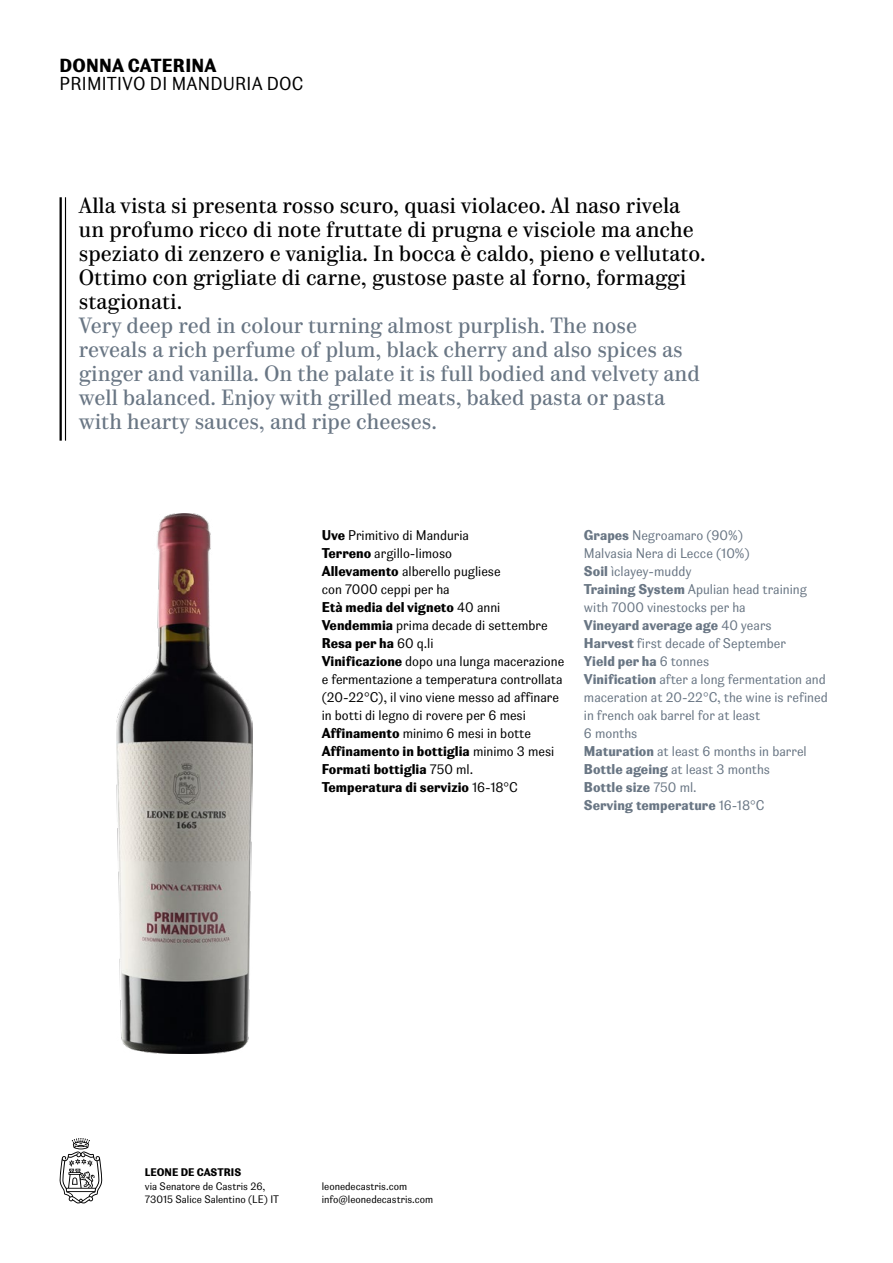
<style>
.page{position:relative;width:893px;height:1263px;background:#fff}
.page>*{position:absolute;margin:0;border:0;box-sizing:border-box;transform-origin:0 0}
.t1{font:21px/24px "Parmigiano Caption Std Reg";color:#697684}
.t2{font:21px/24px "Parmigiano Caption Std Reg";color:#000}
.t3{font:18px "Parmigiano Sans Std";letter-spacing:.01em;color:#000}
.t4{font:18px "Parmigiano Sans Std Bld";letter-spacing:.01em;color:#000}
.t5{font:13.5px/18px "Parmigiano Sans Std";color:#697684}
.t6{font:13.5px/18px "Parmigiano Sans Std";color:#000}
.t7{font:13.5px/18px "Parmigiano Sans Std Bld";color:#000}
.t8{font:13.5px/18px "Parmigiano Sans Std Bld";color:#697684}
.t9{font:10.5px/13.5px "Parmigiano Sans Std";color:#000}
.t10{font:10.5px "Parmigiano Sans Std Bld";color:#000}
.s1{font-family:"Parmigiano Sans Std Bld"}
.s2{font-family:"Parmigiano Sans Std"}
</style>
<div class="page">
<svg style="left:59px;top:1138px;width:44px;height:65px"></svg>
<hr style="left:65px;top:197px;width:1px;height:244px;background:#000">
<hr style="left:60px;top:197px;width:2px;height:244px;background:#000">
<img style="left:116px;top:513px;width:136px;height:541px">
<h2 class="t4" style="left:60px;top:54px;width:158px">DONNA CATERINA</h2>
<h2 class="t3" style="left:60px;top:73px;width:245px">PRIMITIVO DI MANDURIA DOC</h2>
<p class="t2" style="left:79px;top:194px;width:628px">Alla vista si presenta rosso scuro, quasi violaceo. Al naso rivela un profumo ricco di note fruttate di prugna e visciole ma anche speziato di zenzero e vaniglia. In bocca è caldo, pieno e vellutato.<br>Ottimo con grigliate di carne, gustose paste al forno, formaggi stagionati.</p>
<p class="t1" style="left:79px;top:314px;width:622px">Very deep red in colour turning almost purplish. The nose reveals a rich perfume of plum, black cherry and also spices as ginger and vanilla. On the palate it is full bodied and velvety and well balanced. Enjoy with grilled meats, baked pasta or pasta with hearty sauces, and ripe cheeses.</p>
<p class="t6" style="left:322px;top:526px;width:180px"><span class="s1">Uve</span> Primitivo di Manduria<br><span class="s1">Terreno</span> argillo-limoso<br><span class="s1">Allevamento</span> alberello pugliese con 7000 ceppi per ha</p>
<p class="t7" style="left:322px;top:598px;width:180px">Età media del vigneto <span class="s2">40 anni</span></p>
<p class="t6" style="left:322px;top:616px;width:227px"><span class="s1">Vendemmia</span> prima decade di settembre</p>
<p class="t7" style="left:322px;top:634px;width:113px">Resa per ha <span class="s2">60 q.li</span></p>
<p class="t6" style="left:322px;top:652px;width:244px"><span class="s1">Vinificazione</span> dopo una lunga macerazione e fermentazione a temperatura controllata (20-22°C), il vino viene messo ad affinare in botti di legno di rovere per 6 mesi <span class="s1">Affinamento</span> minimo 6 mesi in botte</p>
<p class="t7" style="left:322px;top:742px;width:234px">Affinamento in bottiglia <span class="s2">minimo 3 mesi<br></span>Formati bottiglia <span class="s2">750 ml.<br></span>Temperatura di servizio <span class="s2">16-18°C</span></p>
<p class="t5" style="left:584px;top:526px;width:225px"><span class="s1">Grapes</span> Negroamaro (90%)<br>Malvasia Nera di Lecce (10%)<br><span class="s1">Soil</span> ìclayey-muddy<br><span class="s1">Training System</span> Apulian head training with 7000 vinestocks per ha</p>
<p class="t8" style="left:584px;top:616px;width:189px">Vineyard average age <span class="s2">40 years</span></p>
<p class="t5" style="left:584px;top:634px;width:203px"><span class="s1">Harvest</span> first decade of September</p>
<p class="t8" style="left:584px;top:652px;width:127px">Yield per ha <span class="s2">6 tonnes</span></p>
<p class="t5" style="left:584px;top:670px;width:245px"><span class="s1">Vinification</span> after a long fermentation and maceration at 20-22°C, the wine is refined in french oak barrel for at least<br>6 months<br><span class="s1">Maturation</span> at least 6 months in barrel<br><span class="s1">Bottle ageing</span> at least 3 months</p>
<p class="t8" style="left:584px;top:778px;width:182px">Bottle size <span class="s2">750 ml.<br></span>Serving temperature <span class="s2">16-18°C</span></p>
<p class="t10" style="left:145px;top:1166px;width:98px">LEONE DE CASTRIS</p>
<p class="t9" style="left:145px;top:1179px;width:136px">via Senatore de Castris 26,<br>73015 Salice Salentino (LE) IT</p>
<p class="t9" style="left:322px;top:1179px;width:113px">leonedecastris.com info@leonedecastris.com</p>
</div>
